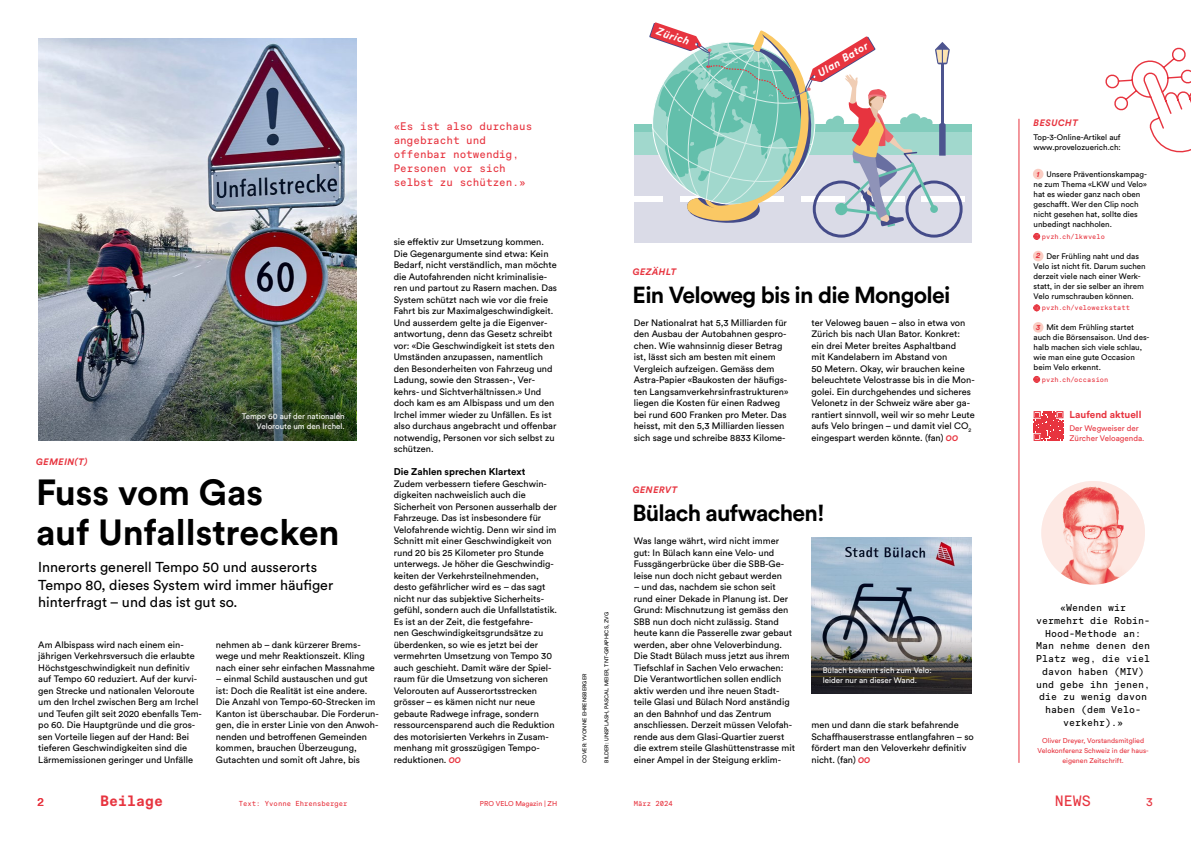
<style>
.page{position:relative;width:1191px;height:842px;background:#fff}
.page>*{position:absolute;margin:0;border:0;box-sizing:border-box;transform-origin:0 0}
.t1{font:700 36px/40px "Circular Pro";color:#000}
.t2{font:700 23px "Circular Pro";letter-spacing:-.03em;color:#000}
.t3{font:700 15px "RM Mono";color:#e7343f}
.t4{font:15px "RM Mono";color:#e7343f}
.t5{font:14.2px/17.3px "Circular Pro";color:#000}
.t6{font:12px "Circular Pro";color:#e7343f}
.t7{font:11px/14px "RM Mono";color:#e7343f}
.t8{font:italic 700 10.6px "Circular Pro";color:#fff}
.t9{font:10px/12.7px "RM Mono";color:#000;text-align:center}
.t10{font:700 10px "Circular Pro";color:#e7343f}
.t11{font:700 9.8px "Circular Pro";color:#000}
.t12{font:9.2px/11.5px "Circular Pro";color:#000}
.t13{font:italic 700 9.2px "Circular Pro";letter-spacing:.05em;color:#e7343f}
.t14{font:8px/10px "Circular Pro";color:#000}
.t15{font:8px/10px "Circular Pro";color:#fff;text-align:right}
.t16{font:8px/10px "Circular Pro";color:#e7343f}
.t17{font:italic 700 7.8px "Circular Pro";color:#e7343f}
.t18{font:7.2px "RM Mono";color:#e7343f}
.t19{font:7px/10px "Circular Pro";color:#e7343f;text-align:center}
.t20{font:7px "RM Mono";letter-spacing:.01em;color:#e7343f}
.t21{font:5.5px "Circular Pro";letter-spacing:.01em;color:#000}
.s1{font-weight:700;font-style:italic;font-size:8px;color:#e7343f}
</style>
<div class="page">
<svg style="left:1033px;top:233px;width:6px;height:6px"></svg>
<svg style="left:1033px;top:305px;width:6px;height:6px"></svg>
<svg style="left:1033px;top:376px;width:6px;height:6px"></svg>
<svg style="left:1105px;top:47px;width:86px;height:106px"></svg>
<div style="left:1033px;top:169px;width:10px;height:10px;background:#faccc2;border-radius:50%"></div>
<div style="left:1033px;top:251px;width:10px;height:10px;background:#faccc2;border-radius:50%"></div>
<div style="left:1033px;top:322px;width:10px;height:11px;background:#faccc2;border-radius:50%"></div>
<img style="left:1041px;top:481px;width:104px;height:104px;border-radius:52px">
<img style="left:38px;top:38px;width:318px;height:318px">
<img style="left:38px;top:356px;width:318px;height:85px">
<img style="left:811px;top:537px;width:160px;height:88px">
<hr style="left:1018px;top:119px;width:1px;height:644px;background:#e7343f">
<img style="left:811px;top:625px;width:160px;height:69px">
<div style="left:634px;top:124px;width:337px;height:40px;background:#82ccbc"></div>
<div style="left:634px;top:132px;width:337px;height:41px;background:#a1d8cd"></div>
<div style="left:634px;top:155px;width:337px;height:88px;background:#dadbe7"></div>
<div style="left:634px;top:196px;width:29px;height:6px;background:#fff"></div>
<svg style="left:949px;top:196px;width:15px;height:6px"></svg>
<div style="left:812px;top:181px;width:58px;height:57px;border:3px solid #444b89;border-radius:50%"></div>
<div style="left:905px;top:181px;width:57px;height:57px;border:3px solid #444b89;border-radius:50%"></div>
<svg style="left:649px;top:22px;width:300px;height:205px"></svg>
<svg style="left:1033px;top:411px;width:30px;height:30px"></svg>
<p class="t7" style="left:394px;top:119px;width:140px">«Es ist also durchaus angebracht und offenbar notwendig,<br>Personen vor sich selbst zu schützen.»</p>
<p class="t15" style="left:242px;top:411px;width:105px">Tempo 60 auf der nationalen<br>Veloroute um den Irchel.</p>
<p class="t13" style="left:36px;top:456px;width:53px">GEMEIN(T)</p>
<h1 class="t1" style="left:36px;top:471px;width:305px">Fuss vom Gas<br>auf Unfallstrecken</h1>
<h3 class="t5" style="left:38px;top:558px;width:296px">Innerorts generell Tempo 50 und ausserorts<br>Tempo 80, dieses System wird immer häufiger hinterfragt – und das ist gut so.</h3>
<p class="t12" style="left:38px;top:638px;width:165px">Am Albispass wird nach einem ein&shy;jährigen Verkehrsversuch die erlaubte Höchstgeschwindigkeit nun definitiv auf Tempo 60 reduziert. Auf der kurvi&shy;gen Strecke und nationalen Veloroute um den Irchel zwischen Berg am Irchel und Teufen gilt seit 2020 ebenfalls Tem&shy;po 60. Die Hauptgründe und die gros&shy;sen Vorteile liegen auf der Hand: Bei tieferen Geschwindigkeiten sind die Lärmemissionen geringer und Unfälle</p>
<p class="t12" style="left:216px;top:638px;width:160px">nehmen ab – dank kürzerer Brems&shy;wege und mehr Reaktionszeit. Kling nach einer sehr einfachen Massnahme</p>
<p class="t12" style="left:216px;top:673px;width:164px">– einmal Schild austauschen und gut ist: Doch die Realität ist eine andere.<br>Die Anzahl von Tempo-60-Strecken im Kanton ist überschaubar. Die Forderun&shy;gen, die in erster Linie von den Anwoh&shy;nenden und betroffenen Gemeinden kommen, brauchen Überzeugung, Gutachten und somit oft Jahre, bis</p>
<p class="t12" style="left:394px;top:236px;width:165px">sie effektiv zur Umsetzung kommen.<br>Die Gegenargumente sind etwa: Kein Bedarf, nicht verständlich, man möchte die Autofahrenden nicht kriminalisie&shy;ren und partout zu Rasern machen. Das System schützt nach wie vor die freie Fahrt bis zur Maximalgeschwindigkeit.<br>Und ausserdem gelte ja die Eigenver&shy;antwortung, denn das Gesetz schreibt vor: «Die Geschwindigkeit ist stets den Umständen anzupassen, namentlich den Besonderheiten von Fahrzeug und Ladung, sowie den Strassen-, Ver&shy;kehrs- und Sichtverhältnissen.» Und doch kam es am Albispass und um den Irchel immer wieder zu Unfällen. Es ist also durchaus angebracht und offenbar notwendig, Personen vor sich selbst zu schützen.</p>
<p class="t11" style="left:394px;top:465px;width:133px">Die Zahlen sprechen Klartext</p>
<p class="t12" style="left:394px;top:477px;width:165px">Zudem verbessern tiefere Geschwin&shy;digkeiten nachweislich auch die Sicherheit von Personen ausserhalb der Fahrzeuge. Das ist insbesondere für Velofahrende wichtig. Denn wir sind im Schnitt mit einer Geschwindigkeit von rund 20 bis 25 Kilometer pro Stunde unterwegs. Je höher die Geschwindig&shy;keiten der Verkehrsteilnehmenden, desto gefährlicher wird es – das sagt nicht nur das subjektive Sicherheits&shy;gefühl, sondern auch die Unfallstatistik.<br>Es ist an der Zeit, die festgefahre-<br>nen Geschwindigkeitsgrundsätze zu überdenken, so wie es jetzt bei der vermehrten Umsetzung von Tempo 30 auch geschieht. Damit wäre der Spiel&shy;raum für die Umsetzung von sicheren Velorouten auf Ausserortsstrecken grösser – es kämen nicht nur neue gebaute Radwege infrage, sondern ressourcensparend auch die Reduktion des motorisierten Verkehrs in Zusam&shy;menhang mit grosszügigen Tempo&shy;reduktionen. <span class="s1">OO</span></p>
<p class="t8" style="left:659px;top:24px;width:36px;rotate:19deg">Zürich</p>
<p class="t8" style="left:815px;top:67px;width:58px;rotate:-31deg">Ulan Bator</p>
<p class="t21" style="left:581px;top:763px;width:91px;rotate:-90deg">COVER: YVONNE EHRENSBERGER</p>
<p class="t21" style="left:603px;top:763px;width:153px;rotate:-90deg">BILDER: UNSPLASH, PASCAL MEIER, TNT-GRAPHICS, ZVG</p>
<p class="t13" style="left:632px;top:265px;width:45px">GEZÄHLT</p>
<h2 class="t2" style="left:632px;top:279px;width:319px">Ein Veloweg bis in die Mongolei</h2>
<p class="t12" style="left:634px;top:316px;width:156px">Der Nationalrat hat 5,3 Milliarden für den Ausbau der Autobahnen gespro&shy;chen. Wie wahnsinnig dieser Betrag ist, lässt sich am besten mit einem Vergleich aufzeigen. Gemäss dem Astra-Papier «Baukosten der häufigs&shy;ten Langsamverkehrsinfrastrukturen» liegen die Kosten für einen Radweg bei rund 600 Franken pro Meter. Das heisst, mit den 5,3 Milliarden liessen sich sage und schreibe 8833 Kilome-</p>
<p class="t12" style="left:811px;top:316px;width:165px">ter Veloweg bauen – also in etwa von Zürich bis nach Ulan Bator. Konkret: ein drei Meter breites Asphaltband<br>mit Kandelabern im Abstand von<br>50 Metern. Okay, wir brauchen keine beleuchtete Velostrasse bis in die Mon&shy;golei. Ein durchgehendes und sicheres Velonetz in der Schweiz wäre aber ga&shy;rantiert sinnvoll, weil wir so mehr Leute aufs Velo bringen – und damit viel CO<sub>2 </sub>eingespart werden könnte. (fan) <span class="s1">OO</span></p>
<p class="t13" style="left:632px;top:484px;width:46px">GENERVT</p>
<h2 class="t2" style="left:632px;top:497px;width:194px">Bülach aufwachen!</h2>
<p class="t12" style="left:634px;top:535px;width:152px">Was lange währt, wird nicht immer gut: In Bülach kann eine Velo- und Fussgängerbrücke über die SBB-Ge&shy;leise nun doch nicht gebaut werden</p>
<p class="t12" style="left:634px;top:581px;width:163px">– und das, nachdem sie schon seit rund einer Dekade in Planung ist. Der Grund: Mischnutzung ist gemäss den SBB nun doch nicht zulässig. Stand heute kann die Passerelle zwar gebaut werden, aber ohne Veloverbindung.<br>Die Stadt Bülach muss jetzt aus ihrem Tiefschlaf in Sachen Velo erwachen:<br>Die Verantwortlichen sollen endlich aktiv werden und ihre neuen Stadt&shy;teile Glasi und Bülach Nord anständig an den Bahnhof und das Zentrum anschliessen. Derzeit müssen Velofah&shy;rende aus dem Glasi-Quartier zuerst die extrem steile Glashüttenstrasse mit einer Ampel in der Steigung erklim-</p>
<p class="t15" style="left:823px;top:664px;width:110px;text-align:left">Bülach bekennt sich zum Velo: leider nur an dieser Wand.</p>
<p class="t12" style="left:811px;top:719px;width:164px">men und dann die stark befahrende<br>Schaffhauserstrasse entlangfahren – so fördert man den Veloverkehr definitiv nicht. (fan) <span class="s1">OO</span></p>
<p class="t13" style="left:1033px;top:117px;width:46px">BESUCHT</p>
<p class="t14" style="left:1033px;top:132px;width:89px">Top-3-Online-Artikel auf www.provelozuerich.ch:</p>
<p class="t14" style="left:1033px;top:169px;width:115px;text-indent:13px">Unsere Präventionskampag&shy;ne zum Thema «LKW und Velo» hat es wieder ganz nach oben geschafft. Wer den Clip noch nicht gesehen hat, sollte dies unbedingt nachholen.</p>
<p class="t20" style="left:1041px;top:232px;width:65px">pvzh.ch/lkwvelo</p>
<p class="t14" style="left:1033px;top:251px;width:114px;text-indent:13px">Der Frühling naht und das<br>Velo ist nicht fit. Darum suchen derzeit viele nach einer Werk&shy;statt, in der sie selber an ihrem<br>Velo rumschrauben können.</p>
<p class="t20" style="left:1041px;top:304px;width:90px">pvzh.ch/velowerkstatt</p>
<p class="t14" style="left:1033px;top:322px;width:117px;text-indent:13px">Mit dem Frühling startet auch die Börsensaison. Und des&shy;halb machen sich viele schlau, wie man eine gute Occasion beim Velo erkennt.</p>
<p class="t20" style="left:1041px;top:375px;width:68px">pvzh.ch/occasion</p>
<p class="t10" style="left:1069px;top:407px;width:73px">Laufend aktuell</p>
<p class="t16" style="left:1069px;top:423px;width:76px">Der Wegweiser der<br>Zürcher Veloagenda.</p>
<p class="t17" style="left:1036px;top:169px;width:4px">1</p>
<p class="t17" style="left:1036px;top:250px;width:6px">2</p>
<p class="t17" style="left:1036px;top:322px;width:6px">3</p>
<p class="t9" style="left:1036px;top:601px;width:115px">«Wenden wir vermehrt die Robin-<br>Hood-Methode an:<br>Man nehme denen den<br>Platz weg, die viel davon haben (MIV) und gebe ihn jenen, die zu wenig davon haben (dem Velo&shy;verkehr).»</p>
<p class="t19" style="left:1037px;top:735px;width:113px">Oliver Dreyer, Vorstandsmitglied<br>Velokonferenz Schweiz in der haus&shy;eigenen Zeitschrift.</p>
<h3 class="t6" style="left:37px;top:794px;width:8px">2</h3>
<p class="t18" style="left:239px;top:799px;width:110px">Text: Yvonne Ehrensberger</p>
<h3 class="t4" style="left:1054px;top:792px;width:37px">NEWS</h3>
<h3 class="t3" style="left:100px;top:792px;width:64px">Beilage</h3>
<p class="t19" style="left:480px;top:798px;width:79px">PRO VELO Magazin | ZH</p>
<p class="t18" style="left:634px;top:799px;width:41px">März 2024</p>
<h3 class="t6" style="left:1146px;top:794px;width:8px">3</h3>
</div>
